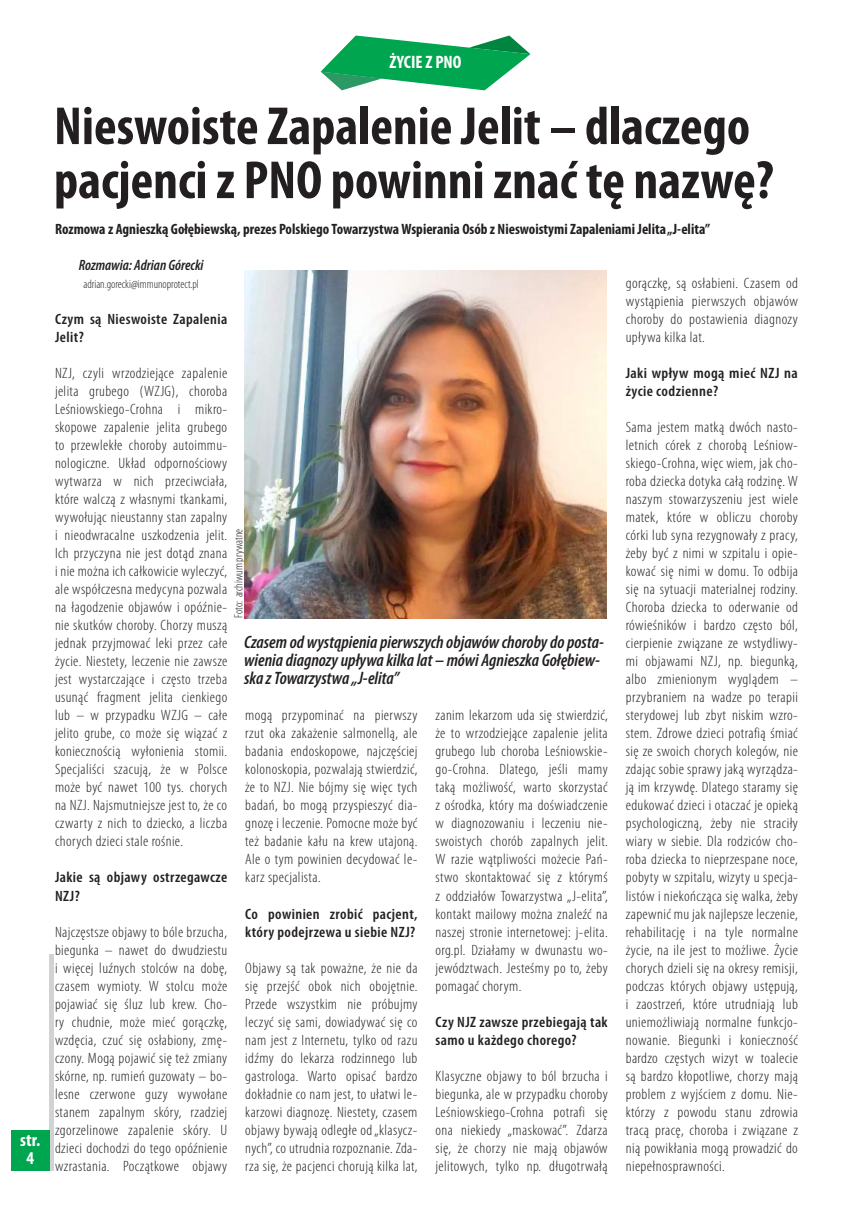
<style>
.page{position:relative;width:851px;height:1221px;background:#fff}
.page>*{position:absolute;margin:0;border:0;box-sizing:border-box;transform-origin:0 0}
.t1{font:700 condensed 54px/54px "Myriad Pro";color:#231f20}
.t2{font:italic 600 condensed 18px/18px "Myriad Pro";color:#231f20}
.t3{font:700 condensed 18px/18.8px "Myriad Pro";color:#fff;text-align:center}
.t4{font:300 condensed 15px/18px "Myriad Pro";letter-spacing:.025em;color:#231f20;text-align:justify;scale:1.05 1}
.t5{font:300 condensed 15px/18px "Myriad Pro";letter-spacing:.025em;color:#231f20;text-align:justify;scale:1.06 1}
.t6{font:600 condensed 15px/18px "Myriad Pro";letter-spacing:.025em;color:#231f20;scale:1.05 1}
.t7{font:700 condensed 15px "Myriad Pro";color:#231f20}
.t8{font:600 condensed 15px/18px "Myriad Pro";letter-spacing:.025em;color:#231f20;scale:1.06 1}
.t9{font:italic 600 condensed 15px "Myriad Pro";color:#231f20}
.t10{font:300 condensed 12px "Myriad Pro";color:#231f20}
</style>
<div class="page">
<hr style="left:50px;top:954px;width:4px;height:216px;background:#d1d2d4">
<div style="left:11px;top:1129px;width:39px;height:41px;background:#00a54f"></div>
<svg style="left:320px;top:36px;width:210px;height:54px"></svg>
<img style="left:244px;top:270px;width:362px;height:348px">
<p class="t3" style="left:20px;top:1129px;width:22px">str.<br>4</p>
<p class="t3" style="left:389px;top:52px;width:73px">ŻYCIE Z PNO</p>
<h1 class="t1" style="left:54px;top:98px;width:721px">Nieswoiste Zapalenie Jelit – dlaczego pacjenci z PNO powinni znać tę nazwę?</h1>
<p class="t7" style="left:55px;top:220px;width:656px">Rozmowa z Agnieszką Gołębiewską, prezes Polskiego Towarzystwa Wspierania Osób z Nieswoistymi Zapaleniami Jelita „J-elita”</p>
<p class="t9" style="left:79px;top:256px;width:126px">Rozmawia: Adrian Górecki</p>
<p class="t10" style="left:83px;top:277px;width:117px">adrian.gorecki@immunoprotect.pl</p>
<p class="t6" style="left:55px;top:310px;width:165px">Czym są Nieswoiste Zapalenia<br>Jelit?</p>
<p class="t4" style="left:55px;top:364px;width:165px">NZJ, czyli wrzodziejące zapalenie jelita grubego (WZJG), choroba Leśniowskiego-Crohna i mikro&shy;skopowe zapalenie jelita grubego to przewlekłe choroby autoimmu&shy;nologiczne. Układ odpornościowy wytwarza w nich przeciwciała, które walczą z własnymi tkankami, wywołując nieustanny stan zapalny i nieodwracalne uszkodzenia jelit.<br>Ich przyczyna nie jest dotąd znana i nie można ich całkowicie wyleczyć, ale współczesna medycyna pozwala na łagodzenie objawów i opóźnie&shy;nie skutków choroby. Chorzy muszą jednak przyjmować leki przez całe życie. Niestety, leczenie nie zawsze jest wystarczające i często trzeba usunąć fragment jelita cienkiego lub – w przypadku WZJG – całe jelito grube, co może się wiązać z koniecznością wyłonienia stomii.<br>Specjaliści szacują, że w Polsce może być nawet 100 tys. chorych na NZJ. Najsmutniejsze jest to, że co czwarty z nich to dziecko, a liczba chorych dzieci stale rośnie.</p>
<p class="t6" style="left:55px;top:868px;width:165px">Jakie są objawy ostrzegawcze<br>NZJ?</p>
<p class="t4" style="left:55px;top:922px;width:165px">Najczęstsze objawy to bóle brzucha, biegunka – nawet do dwudziestu i więcej luźnych stolców na dobę, czasem wymioty. W stolcu może pojawiać się śluz lub krew. Cho&shy;ry chudnie, może mieć gorączkę, wzdęcia, czuć się osłabiony, zmę&shy;czony. Mogą pojawić się też zmiany skórne, np. rumień guzowaty – bo&shy;lesne czerwone guzy wywołane stanem zapalnym skóry, rzadziej zgorzelinowe zapalenie skóry. U dzieci dochodzi do tego opóźnienie wzrastania. Początkowe objawy</p>
<p class="t10" style="left:231px;top:618px;width:90px;rotate:-90deg">Foto: archiwum prywatne</p>
<p class="t2" style="left:244px;top:633px;width:361px">Czasem od wystąpienia pierwszych objawów choroby do posta&shy;wienia diagnozy upływa kilka lat – mówi Agnieszka Gołębiew&shy;ska z Towarzystwa „J-elita”</p>
<p class="t4" style="left:435px;top:706px;width:165px">zanim lekarzom uda się stwierdzić, że to wrzodziejące zapalenie jelita grubego lub choroba Leśniowskie&shy;go-Crohna. Dlatego, jeśli mamy taką możliwość, warto skorzystać z ośrodka, który ma doświadczenie w diagnozowaniu i leczeniu nie&shy;swoistych chorób zapalnych jelit.<br>W razie wątpliwości możecie Pań&shy;stwo skontaktować się z którymś z oddziałów Towarzystwa „J-elita”, kontakt mailowy można znaleźć na naszej stronie internetowej: j-elita. org.pl. Działamy w dwunastu wo&shy;jewództwach. Jesteśmy po to, żeby pomagać chorym.</p>
<p class="t6" style="left:435px;top:1012px;width:165px">Czy NJZ zawsze przebiegają tak samo u każdego chorego?</p>
<p class="t4" style="left:435px;top:1066px;width:165px">Klasyczne objawy to ból brzucha i biegunka, ale w przypadku choroby Leśniowskiego-Crohna potrafi się ona niekiedy „maskować”. Zdarza się, że chorzy nie mają objawów jelitowych, tylko np. długotrwałą</p>
<p class="t4" style="left:245px;top:706px;width:165px">mogą przypominać na pierwszy rzut oka zakażenie salmonellą, ale badania endoskopowe, najczęściej kolonoskopia, pozwalają stwierdzić, że to NZJ. Nie bójmy się więc tych badań, bo mogą przyspieszyć dia&shy;gnozę i leczenie. Pomocne może być też badanie kału na krew utajoną.<br>Ale o tym powinien decydować le&shy;karz specjalista.</p>
<p class="t6" style="left:245px;top:904px;width:165px">Co powinien zrobić pacjent, który podejrzewa u siebie NZJ?</p>
<p class="t4" style="left:245px;top:958px;width:165px">Objawy są tak poważne, że nie da się przejść obok nich obojętnie.<br>Przede wszystkim nie próbujmy leczyć się sami, dowiadywać się co nam jest z Internetu, tylko od razu idźmy do lekarza rodzinnego lub gastrologa. Warto opisać bardzo dokładnie co nam jest, to ułatwi le&shy;karzowi diagnozę. Niestety, czasem objawy bywają odległe od „klasycz&shy;nych”, co utrudnia rozpoznanie. Zda&shy;rza się, że pacjenci chorują kilka lat,</p>
<p class="t5" style="left:625px;top:274px;width:164px">gorączkę, są osłabieni. Czasem od wystąpienia pierwszych objawów choroby do postawienia diagnozy upływa kilka lat.</p>
<p class="t8" style="left:625px;top:364px;width:164px">Jaki wpływ mogą mieć NZJ na życie codzienne?</p>
<p class="t5" style="left:625px;top:418px;width:164px">Sama jestem matką dwóch nasto&shy;letnich córek z chorobą Leśniow&shy;skiego-Crohna, więc wiem, jak cho&shy;roba dziecka dotyka całą rodzinę. W naszym stowarzyszeniu jest wiele matek, które w obliczu choroby córki lub syna rezygnowały z pracy, żeby być z nimi w szpitalu i opie&shy;kować się nimi w domu. To odbija się na sytuacji materialnej rodziny.<br>Choroba dziecka to oderwanie od rówieśników i bardzo często ból, cierpienie związane ze wstydliwy&shy;mi objawami NZJ, np. biegunką, albo zmienionym wyglądem – przybraniem na wadze po terapii sterydowej lub zbyt niskim wzro&shy;stem. Zdrowe dzieci potrafią śmiać się ze swoich chorych kolegów, nie zdając sobie sprawy jaką wyrządza&shy;ją im krzywdę. Dlatego staramy się edukować dzieci i otaczać je opieką psychologiczną, żeby nie straciły wiary w siebie. Dla rodziców cho&shy;roba dziecka to nieprzespane noce, pobyty w szpitalu, wizyty u specja&shy;listów i niekończąca się walka, żeby zapewnić mu jak najlepsze leczenie, rehabilitację i na tyle normalne życie, na ile jest to możliwe. Życie chorych dzieli się na okresy remisji, podczas których objawy ustępują, i zaostrzeń, które utrudniają lub uniemożliwiają normalne funkcjo&shy;nowanie. Biegunki i konieczność bardzo częstych wizyt w toalecie są bardzo kłopotliwe, chorzy mają problem z wyjściem z domu. Nie&shy;którzy z powodu stanu zdrowia tracą pracę, choroba i związane z nią powikłania mogą prowadzić do niepełnosprawności.</p>
</div>
